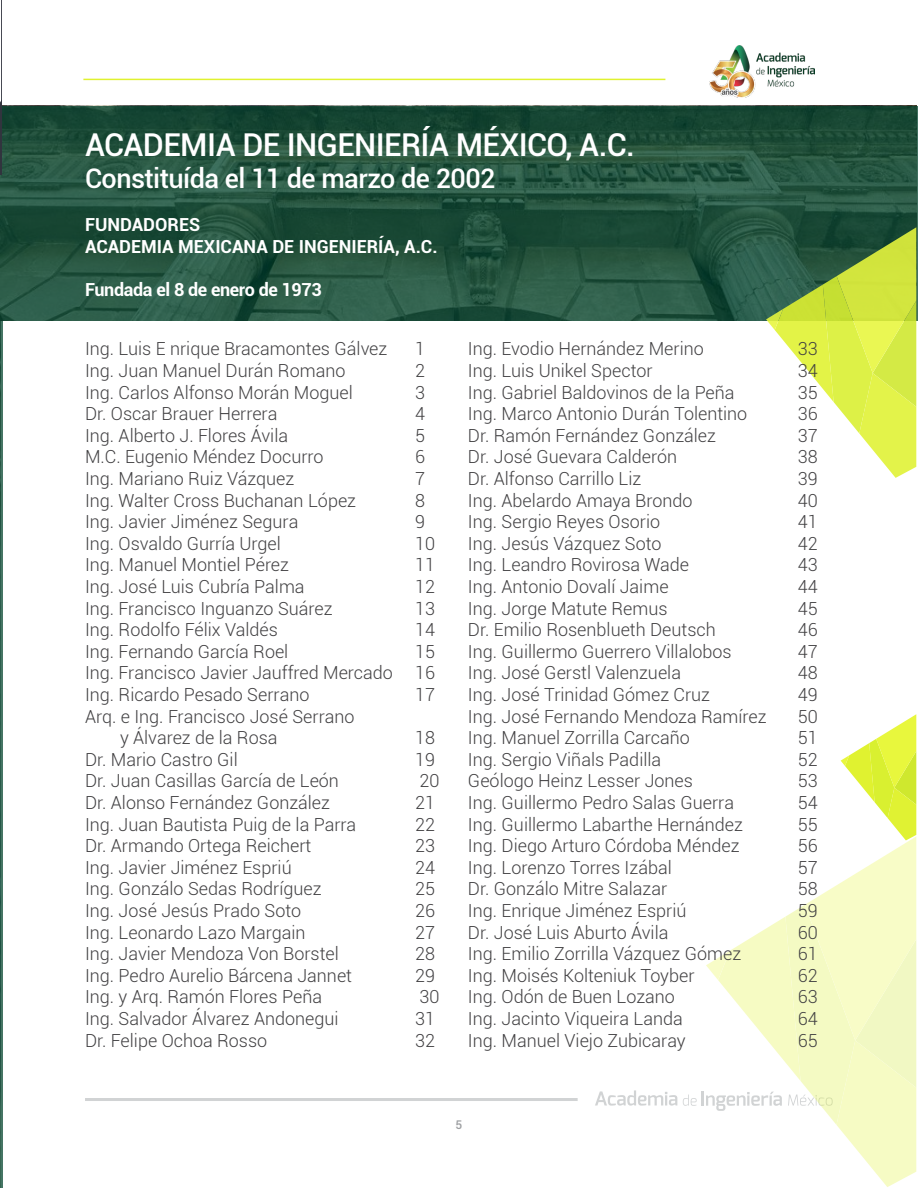
<style>
.page{position:relative;width:918px;height:1188px;background:#fff}
.page>*{position:absolute;margin:0;border:0;box-sizing:border-box;transform-origin:0 0}
.t1{font:500 31.5px "Roboto";letter-spacing:-.02em;color:#fff}
.t2{font:500 27px "Roboto";letter-spacing:-.02em;color:#fff}
.t3{font:300 18px/21.6px "Roboto";color:#414042;text-align:justify}
.t4{font:700 18px/21.6px "Roboto";color:#fff}
.t5{font:700 18px "Roboto";letter-spacing:-.02em;color:#fff}
.t6{font:500 12px "Roboto";color:#9d9fa2}
</style>
<div class="page">
<hr style="left:85px;top:1098px;width:493px;height:3px;background:#d1d3d4">
<svg style="left:595px;top:1090px;width:82px;height:16px"></svg>
<hr style="left:0;top:174px;width:2px;height:1013px;background:#00422b">
<svg style="left:0;top:106px;width:918px;height:215px;background:#23523e"></svg>
<svg style="left:766px;top:227px;width:150px;height:251px"></svg>
<svg style="left:683px;top:714px;width:233px;height:473px"></svg>
<hr style="left:83px;top:79px;width:582px;height:1px;background:#e0f230">
<img style="left:710px;top:46px;width:105px;height:52px">
<hr style="left:0;top:0;width:1px;height:174px;background:#31343e">
<svg style="left:0;top:0;width:1px;height:103px"></svg>
<h1 class="t1" style="left:85px;top:122px;width:551px">ACADEMIA DE INGENIERÍA MÉXICO, A.C.</h1>
<h2 class="t2" style="left:85px;top:159px;width:412px">Constituída el 11 de marzo de 2002</h2>
<p class="t4" style="left:85px;top:213px;width:354px">FUNDADORES<br>ACADEMIA MEXICANA DE INGENIERÍA, A.C.</p>
<p class="t5" style="left:85px;top:277px;width:238px">Fundada el 8 de enero de 1973</p>
<p class="t3" style="left:85px;top:338px;width:304px">Ing. Luis E nrique Bracamontes Gálvez</p>
<p class="t3" style="left:415px;top:338px;width:11px">1</p>
<p class="t3" style="left:85px;top:359px;width:262px">Ing. Juan Manuel Durán Romano</p>
<p class="t3" style="left:415px;top:359px;width:11px">2</p>
<p class="t3" style="left:85px;top:381px;width:269px">Ing. Carlos Alfonso Morán Moguel</p>
<p class="t3" style="left:415px;top:381px;width:11px">3</p>
<p class="t3" style="left:85px;top:402px;width:194px">Dr. Oscar Brauer Herrera</p>
<p class="t3" style="left:415px;top:402px;width:11px">4</p>
<p class="t3" style="left:85px;top:424px;width:205px">Ing. Alberto J. Flores Ávila</p>
<p class="t3" style="left:415px;top:424px;width:11px">5</p>
<p class="t3" style="left:85px;top:446px;width:240px">M.C. Eugenio Méndez Docurro</p>
<p class="t3" style="left:415px;top:446px;width:11px">6</p>
<p class="t3" style="left:85px;top:467px;width:211px">Ing. Mariano Ruiz Vázquez</p>
<p class="t3" style="left:415px;top:467px;width:11px">7</p>
<p class="t3" style="left:85px;top:489px;width:273px">Ing. Walter Cross Buchanan López</p>
<p class="t3" style="left:415px;top:489px;width:11px">8</p>
<p class="t3" style="left:85px;top:510px;width:215px">Ing. Javier Jiménez Segura</p>
<p class="t3" style="left:415px;top:510px;width:11px">9</p>
<p class="t3" style="left:85px;top:532px;width:197px">Ing. Osvaldo Gurría Urgel</p>
<p class="t3" style="left:415px;top:532px;width:21px">10</p>
<p class="t3" style="left:85px;top:554px;width:206px">Ing. Manuel Montiel Pérez</p>
<p class="t3" style="left:415px;top:554px;width:21px">11</p>
<p class="t3" style="left:85px;top:575px;width:221px">Ing. José Luis Cubría Palma</p>
<p class="t3" style="left:415px;top:575px;width:21px">12</p>
<p class="t3" style="left:85px;top:597px;width:249px">Ing. Francisco Inguanzo Suárez</p>
<p class="t3" style="left:415px;top:597px;width:21px">13</p>
<p class="t3" style="left:85px;top:618px;width:194px">Ing. Rodolfo Félix Valdés</p>
<p class="t3" style="left:415px;top:618px;width:21px">14</p>
<p class="t3" style="left:85px;top:640px;width:205px">Ing. Fernando García Roel</p>
<p class="t3" style="left:85px;top:640px;width:351px;text-indent:330px">15<br>Ing. Francisco Javier Jauffred Mercado 16<br>Ing. Ricardo Pesado Serrano</p>
<p class="t3" style="left:415px;top:683px;width:21px">17</p>
<p class="t3" style="left:120px;top:705px;width:236px;text-indent:-35px">Arq. e Ing. Francisco José Serrano y Álvarez de la Rosa</p>
<p class="t3" style="left:415px;top:726px;width:21px">18</p>
<p class="t3" style="left:85px;top:748px;width:154px">Dr. Mario Castro Gil</p>
<p class="t3" style="left:415px;top:748px;width:21px">19</p>
<p class="t3" style="left:85px;top:770px;width:255px">Dr. Juan Casillas García de León</p>
<p class="t3" style="left:419px;top:770px;width:21px">20</p>
<p class="t3" style="left:85px;top:791px;width:247px">Dr. Alonso Fernández González</p>
<p class="t3" style="left:415px;top:791px;width:21px">21</p>
<p class="t3" style="left:85px;top:813px;width:273px">Ing. Juan Bautista Puig de la Parra</p>
<p class="t3" style="left:415px;top:813px;width:21px">22</p>
<p class="t3" style="left:85px;top:834px;width:228px">Dr. Armando Ortega Reichert</p>
<p class="t3" style="left:415px;top:834px;width:21px">23</p>
<p class="t3" style="left:85px;top:856px;width:208px">Ing. Javier Jiménez Espriú</p>
<p class="t3" style="left:415px;top:856px;width:21px">24</p>
<p class="t3" style="left:85px;top:878px;width:238px">Ing. Gonzálo Sedas Rodríguez</p>
<p class="t3" style="left:415px;top:878px;width:21px">25</p>
<p class="t3" style="left:85px;top:899px;width:218px">Ing. José Jesús Prado Soto</p>
<p class="t3" style="left:415px;top:899px;width:21px">26</p>
<p class="t3" style="left:85px;top:921px;width:222px">Ing. Leonardo Lazo Margain</p>
<p class="t3" style="left:415px;top:921px;width:21px">27</p>
<p class="t3" style="left:85px;top:942px;width:255px">Ing. Javier Mendoza Von Borstel</p>
<p class="t3" style="left:415px;top:942px;width:21px">28</p>
<p class="t3" style="left:85px;top:964px;width:269px">Ing. Pedro Aurelio Bárcena Jannet</p>
<p class="t3" style="left:415px;top:964px;width:21px">29</p>
<p class="t3" style="left:85px;top:986px;width:239px">Ing. y Arq. Ramón Flores Peña</p>
<p class="t3" style="left:419px;top:986px;width:21px">30</p>
<p class="t3" style="left:85px;top:1007px;width:255px">Ing. Salvador Álvarez Andonegui</p>
<p class="t3" style="left:415px;top:1007px;width:21px">31</p>
<p class="t3" style="left:85px;top:1029px;width:184px">Dr. Felipe Ochoa Rosso</p>
<p class="t3" style="left:415px;top:1029px;width:21px">32</p>
<p class="t3" style="left:468px;top:338px;width:237px">Ing. Evodio Hernández Merino</p>
<p class="t3" style="left:798px;top:338px;width:21px">33</p>
<p class="t3" style="left:468px;top:359px;width:186px">Ing. Luis Unikel Spector</p>
<p class="t3" style="left:798px;top:359px;width:21px">34</p>
<p class="t3" style="left:468px;top:381px;width:268px">Ing. Gabriel Baldovinos de la Peña</p>
<p class="t3" style="left:798px;top:381px;width:21px">35</p>
<p class="t3" style="left:468px;top:402px;width:281px">Ing. Marco Antonio Durán Tolentino</p>
<p class="t3" style="left:798px;top:402px;width:21px">36</p>
<p class="t3" style="left:468px;top:424px;width:250px">Dr. Ramón Fernández González</p>
<p class="t3" style="left:798px;top:424px;width:21px">37</p>
<p class="t3" style="left:468px;top:446px;width:211px">Dr. José Guevara Calderón</p>
<p class="t3" style="left:798px;top:446px;width:21px">38</p>
<p class="t3" style="left:468px;top:467px;width:175px">Dr. Alfonso Carrillo Liz</p>
<p class="t3" style="left:798px;top:467px;width:21px">39</p>
<p class="t3" style="left:468px;top:489px;width:226px">Ing. Abelardo Amaya Brondo</p>
<p class="t3" style="left:798px;top:489px;width:21px">40</p>
<p class="t3" style="left:468px;top:510px;width:194px">Ing. Sergio Reyes Osorio</p>
<p class="t3" style="left:798px;top:510px;width:21px">41</p>
<p class="t3" style="left:468px;top:532px;width:195px">Ing. Jesús Vázquez Soto</p>
<p class="t3" style="left:798px;top:532px;width:21px">42</p>
<p class="t3" style="left:468px;top:554px;width:223px">Ing. Leandro Rovirosa Wade</p>
<p class="t3" style="left:798px;top:554px;width:21px">43</p>
<p class="t3" style="left:468px;top:575px;width:202px">Ing. Antonio Dovalí Jaime</p>
<p class="t3" style="left:798px;top:575px;width:21px">44</p>
<p class="t3" style="left:468px;top:597px;width:201px">Ing. Jorge Matute Remus</p>
<p class="t3" style="left:798px;top:597px;width:21px">45</p>
<p class="t3" style="left:468px;top:618px;width:249px">Dr. Emilio Rosenblueth Deutsch</p>
<p class="t3" style="left:798px;top:618px;width:21px">46</p>
<p class="t3" style="left:468px;top:640px;width:265px">Ing. Guillermo Guerrero Villalobos</p>
<p class="t3" style="left:798px;top:640px;width:21px">47</p>
<p class="t3" style="left:468px;top:662px;width:215px">Ing. José Gerstl Valenzuela</p>
<p class="t3" style="left:798px;top:662px;width:21px">48</p>
<p class="t3" style="left:468px;top:683px;width:244px">Ing. José Trinidad Gómez Cruz</p>
<p class="t3" style="left:798px;top:683px;width:21px">49</p>
<p class="t3" style="left:468px;top:705px;width:300px">Ing. José Fernando Mendoza Ramírez</p>
<p class="t3" style="left:798px;top:705px;width:21px">50</p>
<p class="t3" style="left:468px;top:726px;width:223px">Ing. Manuel Zorrilla Carcaño</p>
<p class="t3" style="left:798px;top:726px;width:21px">51</p>
<p class="t3" style="left:468px;top:748px;width:195px">Ing. Sergio Viñals Padilla</p>
<p class="t3" style="left:798px;top:748px;width:21px">52</p>
<p class="t3" style="left:468px;top:770px;width:227px">Geólogo Heinz Lesser Jones</p>
<p class="t3" style="left:798px;top:770px;width:21px">53</p>
<p class="t3" style="left:468px;top:791px;width:268px">Ing. Guillermo Pedro Salas Guerra</p>
<p class="t3" style="left:798px;top:791px;width:21px">54</p>
<p class="t3" style="left:468px;top:813px;width:276px">Ing. Guillermo Labarthe Hernández</p>
<p class="t3" style="left:798px;top:813px;width:21px">55</p>
<p class="t3" style="left:468px;top:834px;width:273px">Ing. Diego Arturo Córdoba Méndez</p>
<p class="t3" style="left:798px;top:834px;width:21px">56</p>
<p class="t3" style="left:468px;top:856px;width:205px">Ing. Lorenzo Torres Izábal</p>
<p class="t3" style="left:798px;top:856px;width:21px">57</p>
<p class="t3" style="left:468px;top:878px;width:201px">Dr. Gonzálo Mitre Salazar</p>
<p class="t3" style="left:798px;top:878px;width:21px">58</p>
<p class="t3" style="left:468px;top:899px;width:220px">Ing. Enrique Jiménez Espriú</p>
<p class="t3" style="left:798px;top:899px;width:21px">59</p>
<p class="t3" style="left:468px;top:921px;width:202px">Dr. José Luis Aburto Ávila</p>
<p class="t3" style="left:798px;top:921px;width:21px">60</p>
<p class="t3" style="left:468px;top:942px;width:275px">Ing. Emilio Zorrilla Vázquez Gómez</p>
<p class="t3" style="left:798px;top:942px;width:21px">61</p>
<p class="t3" style="left:468px;top:964px;width:228px">Ing. Moisés Kolteniuk Toyber</p>
<p class="t3" style="left:798px;top:964px;width:21px">62</p>
<p class="t3" style="left:468px;top:986px;width:208px">Ing. Odón de Buen Lozano</p>
<p class="t3" style="left:798px;top:986px;width:21px">63</p>
<p class="t3" style="left:468px;top:1007px;width:216px">Ing. Jacinto Viqueira Landa</p>
<p class="t3" style="left:798px;top:1007px;width:21px">64</p>
<p class="t3" style="left:468px;top:1029px;width:219px">Ing. Manuel Viejo Zubicaray</p>
<p class="t3" style="left:798px;top:1029px;width:21px">65</p>
<p class="t6" style="left:456px;top:1117px;width:8px">5</p>
</div>
